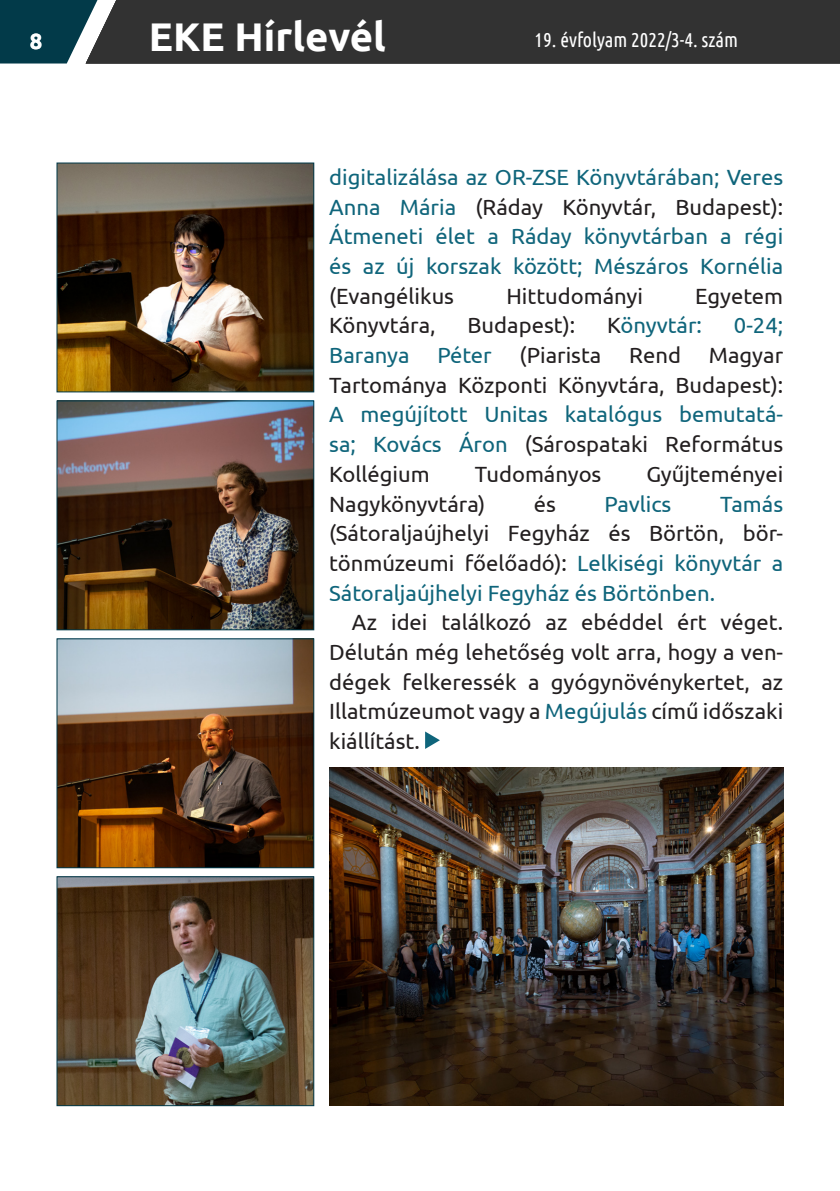
<style>
.page{position:relative;width:840px;height:1191px;background:#fff}
.page>*{position:absolute;margin:0;border:0;box-sizing:border-box;transform-origin:0 0}
.t1{font:700 40px "Ubuntu";color:#fff}
.EKE_alap{font:22px/29.6px "Ubuntu";color:#231f20;text-align:justify}
.EKE_alap-2{font:22px/29.6px "Ubuntu";color:#0f657b;text-align:justify}
.t2{font:700 22px "Ubuntu";color:#fff}
.t3{font:20px "Ubuntu Condensed";color:#fff}
.s1{color:#231f20}
.s2{color:#0f657b}
</style>
<div class="page">
<div style="left:207px;top:0;width:632px;height:63px;background:#323232"></div>
<svg style="left:0;top:0;width:207px;height:63px;background:#31474d"></svg>
<svg style="left:425px;top:731px;width:14px;height:18px"></svg>
<img style="left:59px;top:165px;width:253px;height:225px">
<div style="left:57px;top:163px;width:257px;height:229px;border:1px solid #023a49"></div>
<img style="left:59px;top:403px;width:253px;height:225px">
<div style="left:57px;top:401px;width:257px;height:229px;border:1px solid #023a49"></div>
<img style="left:59px;top:640px;width:253px;height:226px">
<div style="left:57px;top:638px;width:257px;height:230px;border:1px solid #023a49"></div>
<img style="left:59px;top:878px;width:253px;height:226px">
<div style="left:57px;top:876px;width:257px;height:230px;border:1px solid #023a49"></div>
<img style="left:329px;top:767px;width:453px;height:339px">
<p class="t2" style="left:30px;top:28px;width:14px">8</p>
<h1 class="t1" style="left:149px;top:12px;width:238px">EKE Hírlevél</h1>
<p class="t3" style="left:534px;top:28px;width:205px">19. évfolyam 2022/3-4. szám</p>
<p class="EKE_alap-2" style="left:329px;top:162px;width:455px">digitalizálása az OR-ZSE Könyvtárában; Veres Anna Mária <span class="s1">(Ráday Könyvtár, Budapest):<br></span>Átmeneti élet a Ráday könyvtárban a régi és az új korszak között; Mészáros Kornélia <span class="s1">(Evangélikus</span></p>
<p class="EKE_alap" style="left:506px;top:280px;width:138px">Hittudományi</p>
<p class="EKE_alap" style="left:694px;top:280px;width:89px">Egyetem</p>
<p class="EKE_alap" style="left:329px;top:310px;width:108px">Könyvtára,</p>
<p class="EKE_alap" style="left:467px;top:310px;width:109px">Budapest):</p>
<p class="EKE_alap-2" style="left:606px;top:310px;width:96px"><span class="s1">K</span>önyvtár:</p>
<p class="EKE_alap-2" style="left:733px;top:310px;width:51px">0-24;</p>
<p class="EKE_alap-2" style="left:329px;top:340px;width:82px">Baranya</p>
<p class="EKE_alap-2" style="left:437px;top:340px;width:56px">Péter</p>
<p class="EKE_alap" style="left:519px;top:340px;width:83px">(Piarista</p>
<p class="EKE_alap" style="left:629px;top:340px;width:53px">Rend</p>
<p class="EKE_alap" style="left:329px;top:340px;width:455px;text-indent:379px">Magyar Tartománya Központi Könyvtára, Budapest):<br><span class="s2">A megújított Unitas katalógus bemutatá&shy;sa; Kovács Áron</span> (Sárospataki Református Kollégium</p>
<p class="EKE_alap" style="left:474px;top:458px;width:128px">Tudományos</p>
<p class="EKE_alap" style="left:646px;top:458px;width:138px">Gyűjteményei</p>
<p class="EKE_alap" style="left:329px;top:488px;width:158px">Nagykönyvtára)</p>
<p class="EKE_alap" style="left:533px;top:488px;width:24px">és</p>
<p class="EKE_alap-2" style="left:604px;top:488px;width:68px">Pavlics</p>
<p class="EKE_alap-2" style="left:329px;top:488px;width:455px;text-indent:390px">Tamás <span class="s1">(Sátoraljaújhelyi Fegyház és Börtön, bör&shy;tönmúzeumi főelőadó):</span> Lelkiségi könyvtár a Sátoraljaújhelyi Fegyház és Börtönben.</p>
<p class="EKE_alap" style="left:329px;top:607px;width:455px;text-indent:23px">Az idei találkozó az ebéddel ért véget.<br>Délután még lehetőség volt arra, hogy a ven&shy;dégek felkeressék a gyógynövénykertet, az Illatmúzeumot vagy a <span class="s2">Megújulás</span> című időszaki kiállítást.</p>
</div>
